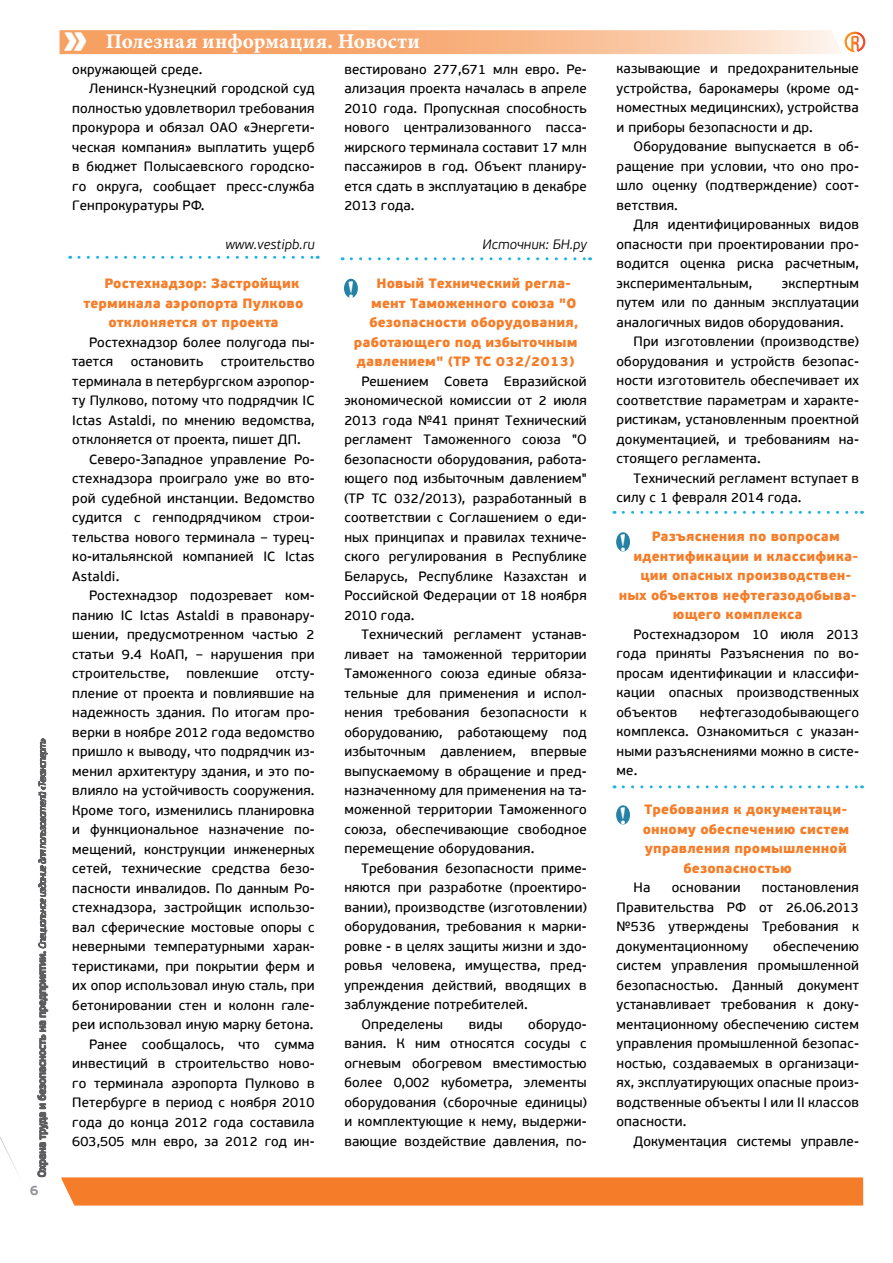
<style>
.page{position:relative;width:893px;height:1263px;background:#fff}
.page>*{position:absolute;margin:0;border:0;box-sizing:border-box;transform-origin:0 0}
.t1{font:28.05px "Arno Pro Bold Display";color:#fff}
.t2{font:21px "Minion Pro Bold Capt";letter-spacing:.005em;color:#fff}
.t3{font:13.5px/19.5px "PF Beau Sans Pro Bbook";letter-spacing:.01em;color:#000;text-align:justify}
.t4{font:900 13.5px "PF Beau Sans Pro";letter-spacing:.01em;color:#f57d29}
.t5{font:italic 300 13.5px "PF Beau Sans Pro";letter-spacing:.01em;color:#000}
.t6{font:700 13.5px "PF Beau Sans Pro";color:#939598}
.s1{font-family:"PF Beau Sans Pro";font-weight:900;font-size:40.5px}
</style>
<div class="page">
<div style="left:61px;top:1177px;width:802px;height:28px;background:#f57d29"></div>
<svg style="left:0;top:738px;width:80px;height:468px"></svg>
<svg style="left:60px;top:30px;width:805px;height:24px;background:#f8b98c"></svg>
<div style="left:344px;top:279px;width:14px;height:19px;background:#2681a7;border-radius:50%"></div>
<div style="left:616px;top:532px;width:14px;height:19px;background:#2681a7;border-radius:50%"></div>
<div style="left:616px;top:805px;width:14px;height:19px;background:#2681a7;border-radius:50%"></div>
<svg style="left:79px;top:256px;width:239px;height:3px"></svg>
<svg style="left:351px;top:257px;width:240px;height:3px"></svg>
<svg style="left:623px;top:511px;width:239px;height:3px"></svg>
<svg style="left:623px;top:785px;width:239px;height:3px"></svg>
<p class="t6" style="left:30px;top:1182px;width:10px">6</p>
<h2 class="t2" style="left:63px;top:26px;width:359px"><span class="s1">»</span> Полезная информация. Новости</h2>
<p class="t3" style="left:72px;top:60px;width:132px">окружающей среде.</p>
<p class="t3" style="left:89px;top:79px;width:227px">Ленинск-Кузнецкий городской суд</p>
<p class="t3" style="left:72px;top:99px;width:244px">полностью удовлетворил требования</p>
<p class="t3" style="left:72px;top:118px;width:244px">прокурора и обязал ОАО «Энергети-</p>
<p class="t3" style="left:72px;top:138px;width:244px">ческая компания» выплатить ущерб</p>
<p class="t3" style="left:72px;top:157px;width:244px">в бюджет Полысаевского городско-</p>
<p class="t3" style="left:72px;top:177px;width:244px">го округа, сообщает пресс-служба</p>
<p class="t3" style="left:72px;top:196px;width:134px">Генпрокуратуры РФ.</p>
<p class="t5" style="left:225px;top:237px;width:91px">www.vestipb.ru</p>
<p class="t4" style="left:105px;top:275px;width:196px">Ростехнадзор: Застройщик</p>
<p class="t4" style="left:83px;top:294px;width:221px">терминала аэропорта Пулково</p>
<p class="t4" style="left:108px;top:314px;width:172px">отклоняется от проекта</p>
<p class="t3" style="left:72px;top:333px;width:244px;text-indent:17px">Ростехнадзор более полугода пы&shy;тается</p>
<p class="t3" style="left:344px;top:60px;width:244px">вестировано 277,671 млн евро. Ре&shy;ализация проекта началась в апреле 2010 года. Пропускная способность нового централизованного пасса&shy;жирского терминала составит 17 млн пассажиров в год. Объект планиру&shy;ется сдать в эксплуатацию в декабре 2013 года.</p>
<p class="t5" style="left:483px;top:237px;width:106px">Источник: БН.ру</p>
<p class="t4" style="left:376px;top:275px;width:196px">Новый Технический регла-</p>
<p class="t4" style="left:371px;top:294px;width:207px">мент Таможенного союза "О</p>
<p class="t4" style="left:369px;top:314px;width:210px">безопасности оборудования,</p>
<p class="t4" style="left:354px;top:333px;width:225px">работающего под избыточным</p>
<p class="t4" style="left:357px;top:353px;width:219px">давлением" (ТР ТС 032/2013)</p>
<p class="t3" style="left:344px;top:371px;width:244px;text-indent:17px">Решением Совета Евразийской экономической комиссии от 2 июля 2013 года №41 принят Технический регламент Таможенного союза "О безопасности оборудования, работа&shy;ющего под избыточным давлением" (ТР ТС 032/2013), разработанный в соответствии с Соглашением о еди&shy;ных принципах и правилах техниче&shy;ского регулирования в Республике Беларусь, Республике Казахстан и Российской Федерации от 18 ноября 2010 года.</p>
<p class="t3" style="left:344px;top:625px;width:244px;text-indent:17px">Технический регламент устанав&shy;ливает на таможенной территории Таможенного союза единые обяза&shy;тельные для применения и испол&shy;нения требования безопасности к оборудованию, работающему под избыточным давлением, впервые выпускаемому в обращение и пред&shy;назначенному для применения на та&shy;моженной территории Таможенного союза, обеспечивающие свободное перемещение оборудования.</p>
<p class="t3" style="left:361px;top:859px;width:227px">Требования безопасности приме-</p>
<p class="t3" style="left:344px;top:878px;width:244px">няются при разработке (проектиро-</p>
<p class="t3" style="left:344px;top:898px;width:244px">вании), производстве (изготовлении)</p>
<p class="t3" style="left:344px;top:917px;width:244px">оборудования, требования к марки-</p>
<p class="t3" style="left:344px;top:937px;width:244px">ровке - в целях защиты жизни и здо-</p>
<p class="t3" style="left:344px;top:956px;width:244px">ровья человека, имущества, пред-</p>
<p class="t3" style="left:344px;top:976px;width:244px">упреждения действий, вводящих в</p>
<p class="t3" style="left:344px;top:995px;width:185px">заблуждение потребителей.</p>
<p class="t3" style="left:361px;top:1015px;width:83px">Определены</p>
<p class="t3" style="left:469px;top:1015px;width:35px">виды</p>
<h1 class="t1" style="left:347px;top:274px;width:9px">!</h1>
<p class="t3" style="left:72px;top:352px;width:244px;text-indent:149px">строительство терминала в петербургском аэропор&shy;ту Пулково, потому что подрядчик IC Ictas Astaldi, по мнению ведомства, отклоняется от проекта, пишет ДП.</p>
<p class="t3" style="left:72px;top:450px;width:244px;text-indent:17px">Северо-Западное управление Ро&shy;стехнадзора проиграло уже во вто&shy;рой судебной инстанции. Ведомство судится с генподрядчиком строи&shy;тельства нового терминала – турец&shy;ко-итальянской компанией IC Ictas Astaldi.</p>
<p class="t3" style="left:72px;top:586px;width:244px;text-indent:17px">Ростехнадзор подозревает ком&shy;панию IC Ictas Astaldi в правонару&shy;шении, предусмотренном частью 2 статьи 9.4 КоАП, – нарушения при строительстве,</p>
<p class="t3" style="left:131px;top:352px;width:74px">остановить</p>
<p class="t3" style="left:72px;top:664px;width:244px;text-align:right">отсту-<br>пление от проекта и повлиявшие на надежность здания. По итогам про&shy;верки в ноябре 2012 года ведомство пришло к выводу, что подрядчик из&shy;менил архитектуру здания, и это по&shy;влияло на устойчивость сооружения.<br>Кроме того, изменились планировка и функциональное назначение по&shy;мещений, конструкции инженерных сетей, технические средства безо&shy;пасности инвалидов. По данным Ро&shy;стехнадзора, застройщик использо&shy;вал сферические мостовые опоры с неверными температурными харак&shy;теристиками, при покрытии ферм и их опор использовал иную сталь, при бетонировании стен и колонн гале&shy;реи использовал иную марку бетона.<br>Ранее сообщалось, что сумма инвестиций в строительство ново&shy;го терминала аэропорта Пулково в<br>Петербурге в период с ноября 2010 года до конца 2012 года составила<br>603,505 млн евро, за 2012 год ин-</p>
<p class="t3" style="left:186px;top:664px;width:74px">повлекшие</p>
<p class="t3" style="left:344px;top:1015px;width:244px;text-indent:184px">оборудо&shy;вания. К ним относятся сосуды с огневым обогревом вместимостью более 0,002 кубометра, элементы оборудования (сборочные единицы) и комплектующие к нему, выдержи&shy;вающие воздействие давления, по-</p>
<p class="t3" style="left:617px;top:59px;width:244px">казывающие и предохранительные устройства, барокамеры (кроме од&shy;номестных медицинских), устройства и приборы безопасности и др.</p>
<p class="t3" style="left:617px;top:137px;width:244px;text-indent:17px">Оборудование выпускается в об&shy;ращение при условии, что оно про&shy;шло оценку (подтверждение) соот&shy;ветствия.</p>
<p class="t3" style="left:617px;top:215px;width:244px;text-indent:17px">Для идентифицированных видов опасности при проектировании про&shy;водится оценка риска расчетным, экспериментальным,</p>
<p class="t3" style="left:617px;top:274px;width:244px;text-indent:165px">экспертным путем или по данным эксплуатации аналогичных видов оборудования.</p>
<p class="t3" style="left:617px;top:332px;width:244px;text-indent:17px">При изготовлении (производстве) оборудования и устройств безопас&shy;ности изготовитель обеспечивает их соответствие параметрам и характе&shy;ристикам, установленным проектной документацией, и требованиям на&shy;стоящего регламента.</p>
<p class="t3" style="left:617px;top:469px;width:244px;text-indent:17px">Технический регламент вступает в силу с 1 февраля 2014 года.</p>
<p class="t4" style="left:652px;top:528px;width:189px">Разъяснения по вопросам</p>
<p class="t4" style="left:634px;top:547px;width:226px">идентификации и классифика-</p>
<p class="t4" style="left:640px;top:567px;width:213px">ции опасных производствен-</p>
<p class="t4" style="left:619px;top:586px;width:240px">ных объектов нефтегазодобыва-</p>
<p class="t4" style="left:673px;top:606px;width:131px">ющего комплекса</p>
<p class="t3" style="left:617px;top:625px;width:244px;text-indent:17px">Ростехнадзором 10 июля 2013 года приняты Разъяснения по во&shy;просам идентификации и классифи&shy;кации опасных производственных объектов</p>
<h1 class="t1" style="left:619px;top:527px;width:9px">!</h1>
<p class="t3" style="left:617px;top:703px;width:244px;text-indent:83px">нефтегазодобывающего комплекса. Ознакомиться с указан&shy;ными разъяснениями можно в систе&shy;ме.</p>
<p class="t4" style="left:644px;top:801px;width:204px">Требования к документаци-</p>
<p class="t4" style="left:643px;top:820px;width:208px">онному обеспечению систем</p>
<p class="t4" style="left:645px;top:840px;width:204px">управления промышленной</p>
<p class="t4" style="left:684px;top:859px;width:110px">безопасностью</p>
<p class="t3" style="left:634px;top:878px;width:18px">На</p>
<p class="t3" style="left:672px;top:878px;width:70px">основании</p>
<h1 class="t1" style="left:619px;top:800px;width:9px">!</h1>
<p class="t3" style="left:617px;top:878px;width:244px;text-indent:145px">постановления Правительства РФ от 26.06.2013 №536 утверждены Требования к документационному</p>
<p class="t3" style="left:617px;top:937px;width:244px;text-indent:157px">обеспечению систем управления промышленной безопасностью. Данный документ устанавливает требования к доку&shy;ментационному обеспечению систем управления промышленной безопас&shy;ностью, создаваемых в организаци&shy;ях, эксплуатирующих опасные произ&shy;водственные объекты I или II классов опасности.</p>
<p class="t3" style="left:634px;top:1131px;width:227px">Документация системы управле-</p>
</div>
